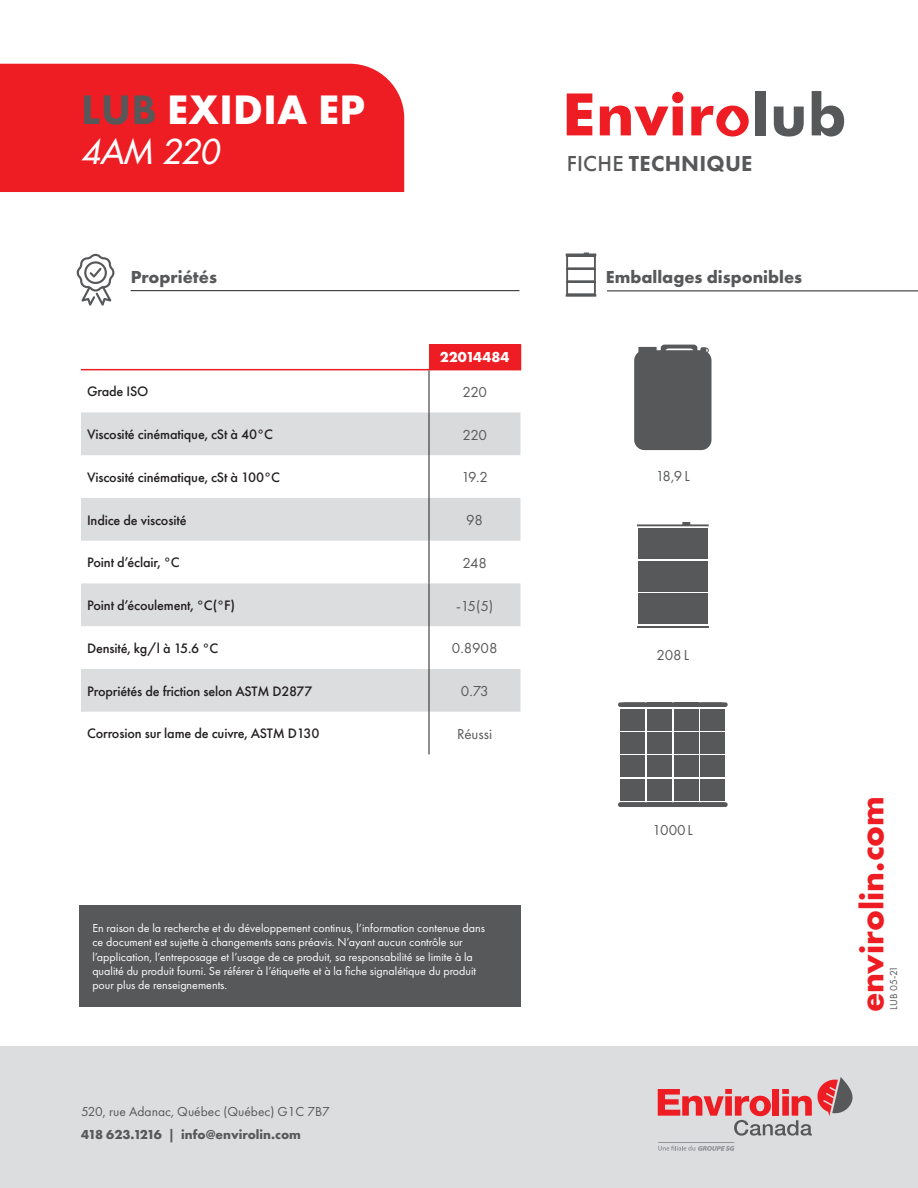
<style>
.page{position:relative;width:918px;height:1188px;background:#fff}
.page>*{position:absolute;margin:0;border:0;box-sizing:border-box;transform-origin:0 0}
.t1{font:700 42.75px "Futura PT";letter-spacing:.01em;color:#fff}
.t2{font:italic 33.3px "Futura";color:#fff}
.t3{font:700 30px "Futura";color:#ee1d23}
.t4{font:800 22.5px "Futura PT";letter-spacing:.01em;color:#57585a}
.t5{font:700 18px "Futura PT";color:#57585a}
.t6{font:15px "Futura PT";letter-spacing:-.015em;color:#57585a}
.t7{font:700 15px "Futura PT";color:#fff}
.t8{font:500 14.25px "Futura PT";letter-spacing:-.01em;color:#231f20}
.t9{font:13.5px "Futura PT";color:#57585a}
.t10{font:700 13.5px "Futura PT";color:#57585a}
.t11{font:12px/14.4px "Futura PT";color:#fff}
.t12{font:10.5px "Futura PT";color:#57585a}
.s1{font-weight:800;color:#57585a}
.s2{font-weight:500}
</style>
<div class="page">
<svg style="left:567px;top:93px;width:25px;height:42px"></svg>
<svg style="left:600px;top:92px;width:83px;height:43px"></svg>
<svg style="left:691px;top:106px;width:58px;height:31px"></svg>
<div style="left:755px;top:91px;width:11px;height:44px;background:#57585a"></div>
<svg style="left:774px;top:107px;width:30px;height:30px"></svg>
<svg style="left:812px;top:91px;width:32px;height:46px"></svg>
<div style="left:0;top:1047px;width:918px;height:141px;background:#dcdddf"></div>
<svg style="left:658px;top:1146px;width:76px;height:5px"></svg>
<hr style="left:658px;top:1142px;width:76px;height:1px;background:#939598">
<svg style="left:658px;top:1077px;width:195px;height:59px"></svg>
<hr style="left:131px;top:290px;width:388px;height:1px;background:#231f20">
<hr style="left:607px;top:291px;width:311px;height:1px;background:#231f20">
<svg style="left:76px;top:253px;width:39px;height:53px"></svg>
<div style="left:84px;top:261px;width:23px;height:23px;border:2px solid #57585a;border-radius:50%"></div>
<svg style="left:565px;top:252px;width:32px;height:45px"></svg>
<div style="left:429px;top:345px;width:91px;height:25px;background:#ee1d23"></div>
<svg style="left:81px;top:412px;width:348px;height:300px;fill:#dcdddf"></svg>
<svg style="left:430px;top:412px;width:90px;height:300px"></svg>
<hr style="left:81px;top:369px;width:348px;height:1px;background:#ee1d23">
<hr style="left:429px;top:370px;width:1px;height:42px;background:#231f20">
<hr style="left:429px;top:412px;width:1px;height:43px;background:#231f20">
<hr style="left:429px;top:455px;width:1px;height:43px;background:#231f20">
<hr style="left:429px;top:498px;width:1px;height:43px;background:#231f20">
<hr style="left:429px;top:541px;width:1px;height:42px;background:#231f20">
<hr style="left:429px;top:583px;width:1px;height:43px;background:#231f20">
<hr style="left:429px;top:626px;width:1px;height:43px;background:#231f20">
<hr style="left:429px;top:669px;width:1px;height:43px;background:#231f20">
<hr style="left:429px;top:712px;width:1px;height:42px;background:#231f20">
<svg style="left:520px;top:345px;width:1px;height:24px"></svg>
<hr style="left:429px;top:369px;width:92px;height:1px;background:#ee1d23">
<div style="left:0;top:64px;width:404px;height:128px;background:#ee1d23"></div>
<div style="left:634px;top:345px;width:77px;height:105px;background:#57585a"></div>
<hr style="left:637px;top:626px;width:72px;height:2px;background:#57585a">
<div style="left:638px;top:528px;width:70px;height:31px;background:#57585a"></div>
<div style="left:638px;top:593px;width:70px;height:31px;background:#57585a"></div>
<div style="left:638px;top:561px;width:70px;height:30px;background:#57585a"></div>
<svg style="left:637px;top:522px;width:72px;height:4px"></svg>
<div style="left:647px;top:709px;width:25px;height:21px;background:#57585a"></div>
<div style="left:620px;top:756px;width:25px;height:21px;background:#57585a"></div>
<div style="left:620px;top:732px;width:25px;height:22px;background:#57585a"></div>
<div style="left:620px;top:709px;width:25px;height:21px;background:#57585a"></div>
<div style="left:647px;top:756px;width:25px;height:21px;background:#57585a"></div>
<div style="left:674px;top:709px;width:25px;height:21px;background:#57585a"></div>
<div style="left:674px;top:756px;width:25px;height:21px;background:#57585a"></div>
<div style="left:647px;top:732px;width:25px;height:22px;background:#57585a"></div>
<div style="left:674px;top:732px;width:25px;height:22px;background:#57585a"></div>
<div style="left:700px;top:756px;width:25px;height:21px;background:#57585a"></div>
<div style="left:700px;top:709px;width:25px;height:21px;background:#57585a"></div>
<div style="left:700px;top:732px;width:25px;height:22px;background:#57585a"></div>
<div style="left:674px;top:779px;width:25px;height:21px;background:#57585a"></div>
<div style="left:700px;top:779px;width:25px;height:21px;background:#57585a"></div>
<div style="left:647px;top:779px;width:25px;height:21px;background:#57585a"></div>
<div style="left:620px;top:779px;width:25px;height:21px;background:#57585a"></div>
<div style="left:618px;top:702px;width:110px;height:5px;background:#57585a;border-radius:2px"></div>
<div style="left:618px;top:802px;width:110px;height:5px;background:#57585a;border-radius:2px"></div>
<div style="left:79px;top:905px;width:442px;height:102px;background:#57585a"></div>
<h1 class="t1" style="left:81px;top:83px;width:285px"><span class="s1">LUB</span> EXIDIA EP</h1>
<h2 class="t2" style="left:81px;top:130px;width:140px">4AM 220</h2>
<h3 class="t5" style="left:131px;top:265px;width:88px">Propriétés</h3>
<p class="t7" style="left:440px;top:347px;width:71px">22014484</p>
<p class="t8" style="left:87px;top:383px;width:63px">Grade ISO</p>
<p class="t6" style="left:462px;top:383px;width:26px">220</p>
<p class="t8" style="left:87px;top:426px;width:187px">Viscosité cinématique, cSt à 40°C</p>
<p class="t6" style="left:462px;top:426px;width:26px">220</p>
<p class="t8" style="left:87px;top:469px;width:194px">Viscosité cinématique, cSt à 100°C</p>
<p class="t6" style="left:461px;top:468px;width:28px">19.2</p>
<p class="t8" style="left:87px;top:511px;width:101px">Indice de viscosité</p>
<p class="t6" style="left:466px;top:511px;width:18px">98</p>
<p class="t8" style="left:87px;top:554px;width:94px">Point d’éclair, °C</p>
<p class="t6" style="left:462px;top:554px;width:26px">248</p>
<p class="t8" style="left:87px;top:597px;width:150px">Point d’écoulement, °C(°F)</p>
<p class="t6" style="left:456px;top:597px;width:39px">-15(5)</p>
<p class="t8" style="left:87px;top:640px;width:133px">Densité, kg/l à 15.6 °C</p>
<p class="t6" style="left:452px;top:639px;width:47px">0.8908</p>
<p class="t8" style="left:87px;top:682px;width:227px">Propriétés de friction selon ASTM D2877</p>
<p class="t6" style="left:461px;top:682px;width:29px">0.73</p>
<p class="t8" style="left:87px;top:725px;width:234px">Corrosion sur lame de cuivre, ASTM D130</p>
<p class="t6" style="left:457px;top:725px;width:37px">Réussi</p>
<p class="t11" style="left:92px;top:921px;width:394px">En raison de la recherche et du développement continus, l’information contenue dans ce document est sujette à changements sans préavis. N’ayant aucun contrôle sur l’application, l’entreposage et l’usage de ce produit, sa responsabilité se limite à la qualité du produit fourni. Se référer à l’étiquette et à la fiche signalétique du produit pour plus de renseignements.</p>
<p class="t9" style="left:81px;top:1104px;width:250px">520, rue Adanac, Québec (Québec) G1C 7B7</p>
<p class="t10" style="left:81px;top:1126px;width:222px">418 623.1216 | info@envirolin.com</p>
<h3 class="t4" style="left:567px;top:149px;width:187px"><span class="s2">FICHE</span> TECHNIQUE</h3>
<h3 class="t5" style="left:606px;top:265px;width:198px">Emballages disponibles</h3>
<p class="t6" style="left:656px;top:467px;width:35px">18,9L</p>
<p class="t6" style="left:657px;top:646px;width:34px">208L</p>
<p class="t6" style="left:653px;top:821px;width:42px">1000L</p>
<h3 class="t3" style="left:851px;top:1012px;width:218px;rotate:-90deg">envirolin.com</h3>
<p class="t12" style="left:887px;top:1010px;width:46px;rotate:-90deg">LUB 05-21</p>
</div>
